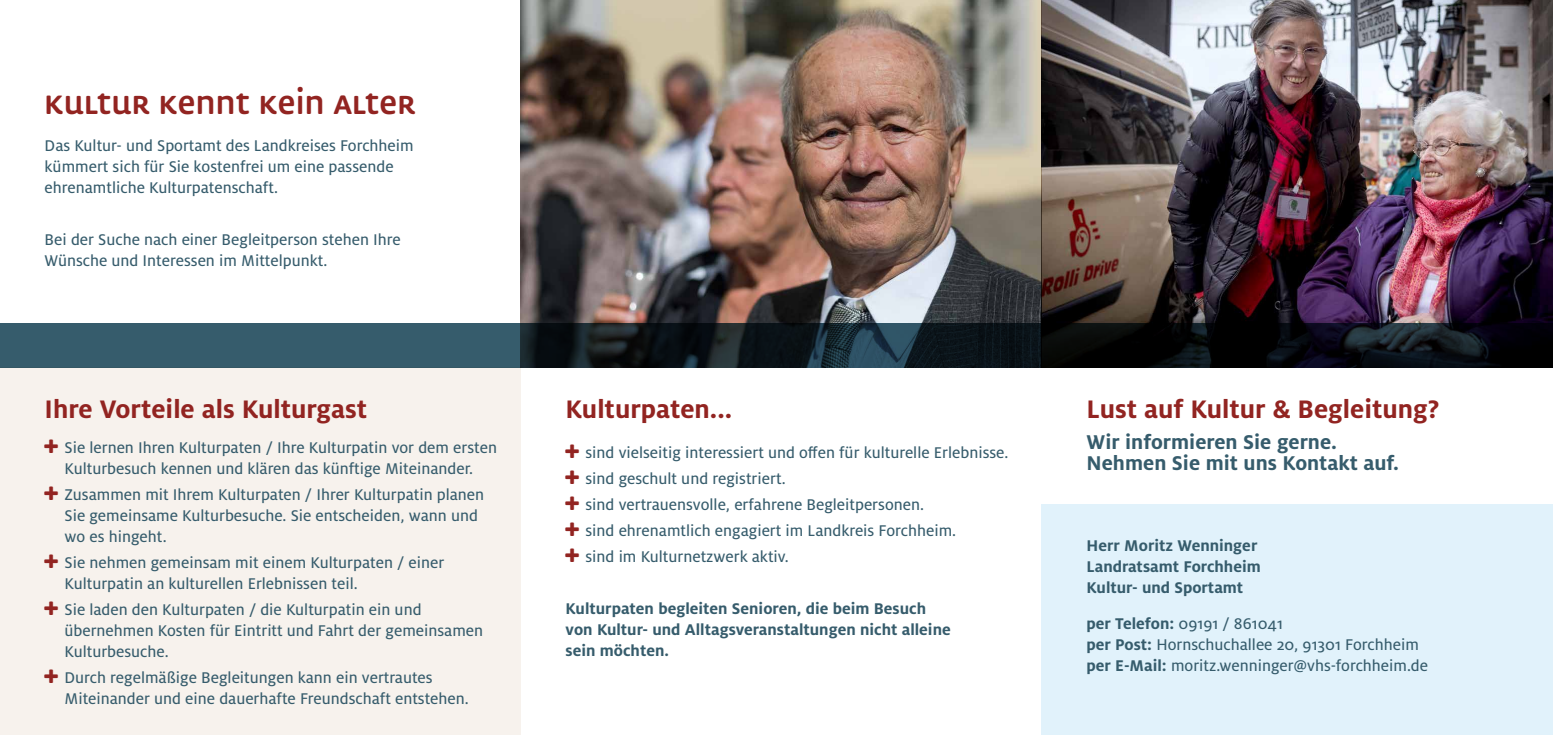
<style>
.page{position:relative;width:1553px;height:735px;background:#fff}
.page>*{position:absolute;margin:0;border:0;box-sizing:border-box;transform-origin:0 0}
.t1{font:700 28px "Milo OT";color:#922421}
.t2{font:28px "Oberfranken Headline";color:#922421}
.t3{font:700 22.05px/21.2px "Milo OT";color:#365c6c}
.t4{font:17.15px/21px "Milo OT Text";color:#365c6c}
.t5{font:700 17.15px/21px "Milo OT";color:#365c6c}
.s1{font-family:"Milo OT";font-weight:700}
</style>
<div class="page">
<div style="left:0;top:367px;width:521px;height:367px;background:#f7f2ed"></div>
<img style="left:1042px;top:0;width:511px;height:322px">
<img style="left:521px;top:0;width:521px;height:322px">
<svg style="left:0;top:322px;width:1553px;height:45px;background:#1d2e37"></svg>
<div style="left:1042px;top:504px;width:511px;height:230px;background:#e1f2fb"></div>
<h1 class="t2" style="left:45px;top:83px;width:372px">KULTUR KENNT KEIN ALTER</h1>
<p class="t4" style="left:45px;top:135px;width:371px">Das Kultur- und Sportamt des Landkreises Forchheim kümmert sich für Sie kostenfrei um eine passende ehrenamtliche Kulturpatenschaft.</p>
<p class="t4" style="left:45px;top:229px;width:358px">Bei der Suche nach einer Begleitperson stehen Ihre<br>Wünsche und Interessen im Mittelpunkt.</p>
<h1 class="t1" style="left:45px;top:393px;width:324px">Ihre Vorteile als Kulturgast</h1>
<h1 class="t1" style="left:566px;top:393px;width:168px">Kulturpaten...</h1>
<p class="t4" style="left:64px;top:436px;width:434px">Sie lernen Ihren Kulturpaten / Ihre Kulturpatin vor dem ersten<br>Kulturbesuch kennen und klären das künftige Miteinander.</p>
<p class="t4" style="left:64px;top:483px;width:421px">Zusammen mit Ihrem Kulturpaten / Ihrer Kulturpatin planen<br>Sie gemeinsame Kulturbesuche. Sie entscheiden, wann und wo es hingeht.</p>
<p class="t4" style="left:64px;top:551px;width:381px">Sie nehmen gemeinsam mit einem Kulturpaten / einer<br>Kulturpatin an kulturellen Erlebnissen teil.</p>
<p class="t4" style="left:64px;top:598px;width:420px">Sie laden den Kulturpaten / die Kulturpatin ein und übernehmen Kosten für Eintritt und Fahrt der gemeinsamen<br>Kulturbesuche.</p>
<p class="t4" style="left:64px;top:666px;width:406px">Durch regelmäßige Begleitungen kann ein vertrautes<br>Miteinander und eine dauerhafte Freundschaft entstehen.</p>
<p class="t4" style="left:585px;top:439px;width:424px;line-height:25.9px">sind vielseitig interessiert und offen für kulturelle Erlebnisse. sind geschult und registriert.<br>sind vertrauensvolle, erfahrene Begleitpersonen.<br>sind ehrenamtlich engagiert im Landkreis Forchheim.<br>sind im Kulturnetzwerk aktiv.</p>
<p class="t5" style="left:566px;top:597px;width:387px">Kulturpaten begleiten Senioren, die beim Besuch von Kultur- und Alltagsveranstaltungen nicht alleine sein möchten.</p>
<h1 class="t1" style="left:1086px;top:393px;width:354px">Lust auf Kultur &amp; Begleitung?</h1>
<p class="t3" style="left:1086px;top:431px;width:314px">Wir informieren Sie gerne.<br>Nehmen Sie mit uns Kontakt auf.</p>
<p class="t5" style="left:1086px;top:534px;width:176px">Herr Moritz Wenninger<br>Landratsamt Forchheim<br>Kultur- und Sportamt</p>
<p class="t4" style="left:1086px;top:612px;width:343px"><span class="s1">per Telefon:</span> 09191 / 861041<br><span class="s1">per Post:</span> Hornschuchallee 20, 91301 Forchheim <span class="s1">per E-Mail:</span> moritz.wenninger@vhs-forchheim.de</p>
</div>
